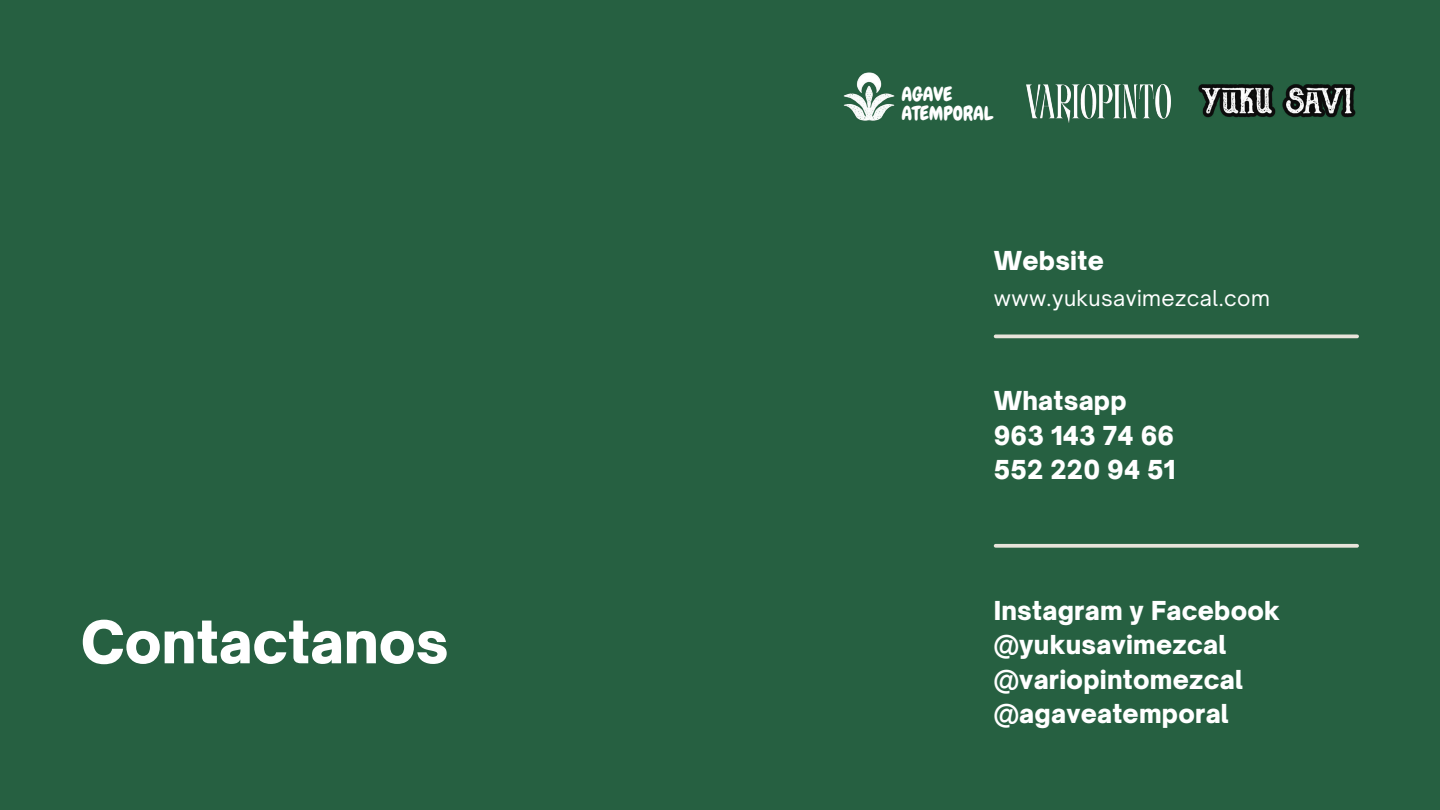
<style>
.page{position:relative;width:1440px;height:810px;background:#266041}
.page>*{position:absolute;margin:0;border:0;box-sizing:border-box;transform-origin:0 0}
.t1{font:900 56px "Open Sauce One";color:#fff}
.t2{font:900 25px/34.5px "Open Sauce One";letter-spacing:.01em;color:#fff}
.t3{font:21px "Open Sauce One";letter-spacing:.02em;color:#fff}
.t4{font:19.6px/19.3px "Chewy";color:#fff}
</style>
<div class="page">
<hr style="left:996px;top:335px;width:361px;height:3px;background:#e8e4da">
<svg style="left:996px;top:544px;width:361px;height:4px"></svg>
<img style="left:1198px;top:84px;width:158px;height:34px">
<img style="left:843px;top:72px;width:52px;height:49px">
<img style="left:1027px;top:85px;width:144px;height:37px">
<h1 class="t1" style="left:81px;top:607px;width:369px">Contactanos</h1>
<p class="t4" style="left:902px;top:84px;width:93px">AGAVE<br>ATEMPORAL</p>
<p class="t2" style="left:994px;top:243px;width:112px">Website</p>
<p class="t3" style="left:994px;top:285px;width:278px">www.yukusavimezcal.com</p>
<p class="t2" style="left:994px;top:384px;width:183px">Whatsapp<br>963 143 74 66<br>552 220 94 51</p>
<p class="t2" style="left:994px;top:593px;width:288px">Instagram y Facebook @yukusavimezcal @variopintomezcal @agaveatemporal</p>
</div>
